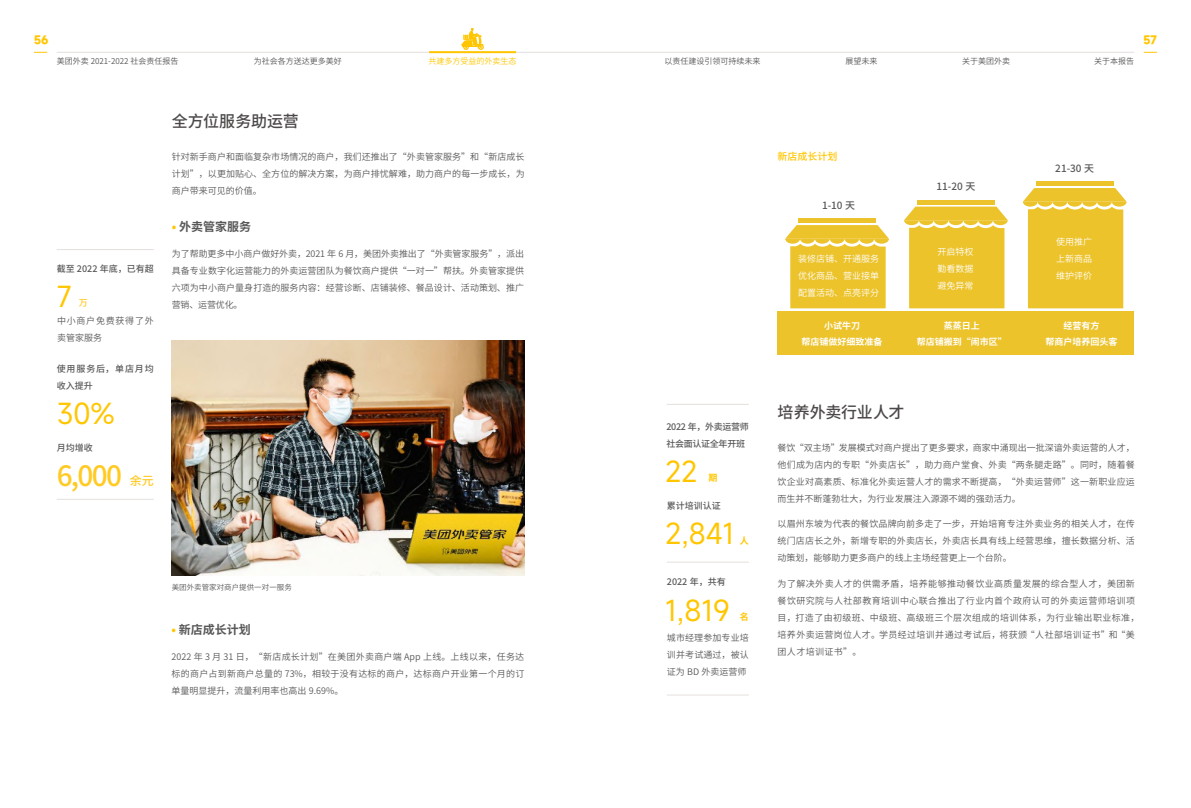
<style>
.page{position:relative;width:1191px;height:808px;background:#fff}
.page>*{position:absolute;margin:0;border:0;box-sizing:border-box;transform-origin:0 0}
.t1{font:28px "Mi Sans";color:#ffc600}
.t2{font:500 28px "Source Han Sans CN";color:#ffca22}
.t3{font:500 16px "Source Han Sans CN";letter-spacing:-.01em;color:#4c4948}
.t4{font:700 12px "Source Han Sans CN";color:#595757}
.t5{font:500 12px "Source Han Sans CN";color:#ffca22}
.t6{font:700 11px "Mi Sans";color:#ffc600}
.t7{font:500 10px "Source Han Sans CN";color:#595757}
.t8{font:500 10px "Source Han Sans CN";color:#ffc600}
.t9{font:9px/17px "Source Han Sans CN";letter-spacing:.02em;color:#595757;text-align:justify}
.t10{font:9px/17px "Source Han Sans CN";letter-spacing:.045em;color:#595757}
.t11{font:9px/17px "Source Han Sans CN";color:#fff;text-align:justify}
.t12{font:700 9px/16px "Source Han Sans CN";color:#fff;text-align:center}
.t13{font:500 9px "Source Han Sans CN";color:#595757}
.t14{font:500 9px/17px "Source Han Sans CN";letter-spacing:-.035em;color:#595757}
.t15{font:9px/17px "Source Han Sans CN";letter-spacing:.085em;color:#595757}
.t16{font:500 9px/17px "Source Han Sans CN";letter-spacing:.1em;color:#595757}
.t17{font:700 9px "Source Han Sans CN";color:#ffc600}
.t18{font:500 9px "Source Han Sans CN";color:#ffca22}
.t19{font:8px "Source Han Sans CN";color:#595757}
.t20{font:8px "Source Han Sans CN";color:#ffc600}
.t21{font:7.5px "Source Han Sans CN";color:#595757}
.s1{color:#ffc600}
</style>
<div class="page">
<hr style="left:57px;top:52px;width:1077px;height:1px;background:#e5e0dd">
<svg style="left:34px;top:52px;width:13px;height:1px"></svg>
<svg style="left:1143px;top:52px;width:14px;height:1px"></svg>
<hr style="left:429px;top:51px;width:87px;height:2px;background:#ffc600">
<svg style="left:461px;top:28px;width:23px;height:22px"></svg>
<img style="left:172px;top:341px;width:352px;height:234px">
<hr style="left:57px;top:249px;width:97px;height:1px;background:#e5e0dd">
<hr style="left:57px;top:499px;width:97px;height:1px;background:#e5e0dd">
<svg style="left:785px;top:225px;width:104px;height:83px;background:#eeca44"></svg>
<hr style="left:798px;top:219px;width:77px;height:4px;background:#ecc32a">
<svg style="left:904px;top:207px;width:103px;height:101px;background:#edc940"></svg>
<hr style="left:917px;top:200px;width:77px;height:4px;background:#ecc32a">
<svg style="left:1022px;top:188px;width:104px;height:120px;background:#eec941"></svg>
<hr style="left:1036px;top:182px;width:77px;height:4px;background:#ecc32a">
<div style="left:777px;top:312px;width:357px;height:43px;background:#ecc32a"></div>
<hr style="left:667px;top:562px;width:82px;height:1px;background:#e5e0dd">
<hr style="left:667px;top:695px;width:82px;height:1px;background:#e5e0dd">
<hr style="left:667px;top:404px;width:82px;height:1px;background:#e5e0dd">
<p class="t6" style="left:34px;top:32px;width:16px">56</p>
<p class="t6" style="left:1143px;top:32px;width:15px">57</p>
<p class="t20" style="left:428px;top:57px;width:90px">共建多方受益的外卖生态</p>
<p class="t19" style="left:57px;top:57px;width:123px">美团外卖 2021-2022 社会责任报告</p>
<p class="t19" style="left:254px;top:57px;width:89px">为社会各方送达更多美好</p>
<p class="t19" style="left:664px;top:57px;width:97px">以责任建设引领可持续未来</p>
<p class="t19" style="left:845px;top:57px;width:33px">展望未来</p>
<p class="t19" style="left:962px;top:57px;width:49px">关于美团外卖</p>
<p class="t19" style="left:1094px;top:57px;width:41px">关于本报告</p>
<p class="t13" style="left:57px;top:264px;width:99px">截至 2022 年底，已有超</p>
<h1 class="t1" style="left:57px;top:278px;width:16px">7</h1>
<p class="t18" style="left:79px;top:298px;width:10px">万</p>
<p class="t15" style="left:57px;top:312px;width:98px">中小商户免费获得了外卖管家服务</p>
<p class="t16" style="left:57px;top:360px;width:99px">使用服务后，单店月均收入提升</p>
<h1 class="t1" style="left:57px;top:394px;width:59px">30%</h1>
<p class="t13" style="left:57px;top:442px;width:37px">月均增收</p>
<h1 class="t2" style="left:57px;top:460px;width:67px">6,000</h1>
<h3 class="t5" style="left:130px;top:473px;width:25px">余元</h3>
<h2 class="t3" style="left:172px;top:113px;width:129px">全方位服务助运营</h2>
<p class="t9" style="left:172px;top:148px;width:354px">针对新手商户和面临复杂市场情况的商户，我们还推出了“外卖管家服务”和“新店成长计划”，以更加贴心、全方位的解决方案，为商户排忧解难，助力商户的每一步成长，为商户带来可见的价值。</p>
<h3 class="t4" style="left:172px;top:220px;width:81px"><span class="s1">•</span> 外卖管家服务</h3>
<p class="t9" style="left:172px;top:245px;width:354px">为了帮助更多中小商户做好外卖，2021 年 6 月，美团外卖推出了“外卖管家服务”，派出具备专业数字化运营能力的外卖运营团队为餐饮商户提供“一对一”帮扶。外卖管家提供六项为中小商户量身打造的服务内容：经营诊断、店铺装修、餐品设计、活动策划、推广营销、运营优化。</p>
<p class="t21" style="left:172px;top:583px;width:121px">美团外卖管家对商户提供一对一服务</p>
<h3 class="t4" style="left:172px;top:622px;width:81px"><span class="s1">•</span> 新店成长计划</h3>
<p class="t9" style="left:172px;top:648px;width:354px">2022 年 3 月 31 日，“新店成长计划”在美团外卖商户端 App 上线。上线以来，任务达标的商户占到新商户总量的 73%，相较于没有达标的商户，达标商户开业第一个月的订单量明显提升，流量利用率也高出 9.69%。</p>
<p class="t14" style="left:666px;top:419px;width:84px">2022 年，外卖运营师社会面认证全年开班</p>
<h1 class="t1" style="left:665px;top:453px;width:33px">22</h1>
<p class="t17" style="left:708px;top:473px;width:10px">期</p>
<p class="t13" style="left:667px;top:500px;width:55px">累计培训认证</p>
<h1 class="t1" style="left:665px;top:515px;width:70px">2,841</h1>
<p class="t17" style="left:740px;top:535px;width:10px">人</p>
<p class="t13" style="left:667px;top:577px;width:60px">2022 年，共有</p>
<h1 class="t1" style="left:665px;top:591px;width:66px">1,819</h1>
<p class="t17" style="left:740px;top:611px;width:10px">名</p>
<p class="t9" style="left:667px;top:629px;width:83px">城市经理参加专业培训并考试通过，被认证为 BD 外卖运营师</p>
<p class="t8" style="left:777px;top:151px;width:61px">新店成长计划</p>
<p class="t7" style="left:822px;top:200px;width:35px">1-10 天</p>
<p class="t11" style="left:798px;top:250px;width:82px">装修店铺、开通服务优化商品、营业接单配置活动、点亮评分</p>
<p class="t7" style="left:936px;top:181px;width:40px">11-20 天</p>
<p class="t11" style="left:937px;top:244px;width:37px">开启特权勤看数据避免异常</p>
<p class="t7" style="left:1055px;top:163px;width:40px">21-30 天</p>
<p class="t11" style="left:1056px;top:233px;width:37px">使用推广上新商品维护评价</p>
<p class="t12" style="left:801px;top:317px;width:82px">小试牛刀<br>帮店铺做好细致准备</p>
<p class="t12" style="left:916px;top:317px;width:91px">蒸蒸日上<br>帮店铺搬到“闹市区”</p>
<p class="t12" style="left:1045px;top:317px;width:73px">经营有方<br>帮商户培养回头客</p>
<h2 class="t3" style="left:777px;top:403px;width:128px">培养外卖行业人才</h2>
<p class="t9" style="left:777px;top:439px;width:359px">餐饮“双主场”发展模式对商户提出了更多要求，商家中涌现出一批深谙外卖运营的人才，他们成为店内的专职“外卖店长”，助力商户堂食、外卖“两条腿走路”。同时，随着餐饮企业对高素质、标准化外卖运营人才的需求不断提高，“外卖运营师”这一新职业应运而生并不断蓬勃壮大，为行业发展注入源源不竭的强劲活力。</p>
<p class="t9" style="left:777px;top:515px;width:359px">以眉州东坡为代表的餐饮品牌向前多走了一步，开始培育专注外卖业务的相关人才，在传统门店店长之外，新增专职的外卖店长，外卖店长具有线上经营思维，擅长数据分析、活动策划，能够助力更多商户的线上主场经营更上一个台阶。</p>
<p class="t10" style="left:777px;top:575px;width:363px">为了解决外卖人才的供需矛盾，培养能够推动餐饮业高质量发展的综合型人才，美团新餐饮研究院与人社部教育培训中心联合推出了行业内首个政府认可的外卖运营师培训项目，打造了由初级班、中级班、高级班三个层次组成的培训体系，为行业输出职业标准，培养外卖运营岗位人才。学员经过培训并通过考试后，将获颁“人社部培训证书”和“美团人才培训证书”。</p>
</div>
